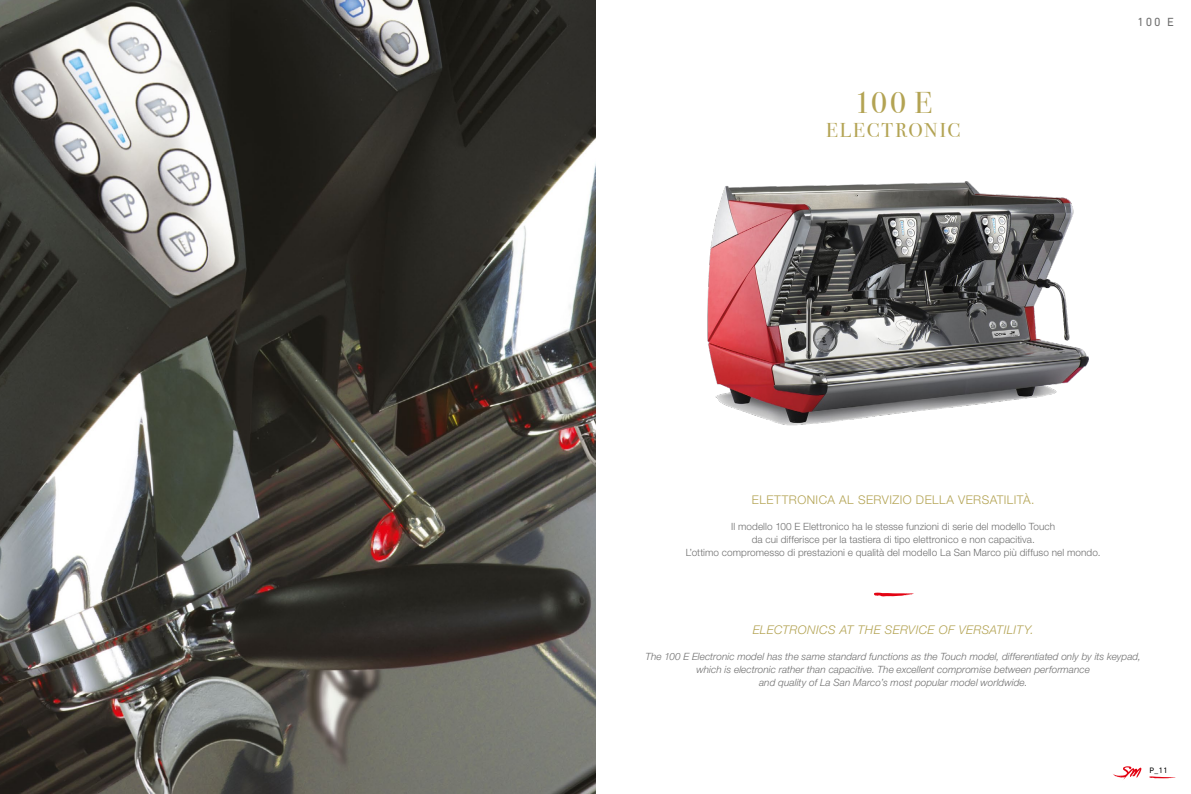
<style>
.page{position:relative;width:1191px;height:794px;background:#fff}
.page>*{position:absolute;margin:0;border:0;box-sizing:border-box;transform-origin:0 0}
.t1{font:30px "Bodoni Svty Two ITCTT";color:#b3a353}
.t2{font:20px "Bodoni Svty Two ITCTT";letter-spacing:.09em;color:#b3a353}
.t3{font:300 12px "Helvetica Neue LT Pro";letter-spacing:.035em;color:#b3a353}
.t4{font:italic 300 12px "Helvetica Neue LT Pro";letter-spacing:.03em;color:#b3a353}
.t5{font:12px "DIN Next LT Pro";color:#6f6f6f}
.t6{font:italic 300 10px/13px "Helvetica Neue LT Pro";letter-spacing:.005em;color:#6f6f6f;text-align:center}
.t7{font:300 10px/13px "Helvetica Neue LT Pro";letter-spacing:.005em;color:#6f6f6f;text-align:center}
.t8{font:8px "DIN Next LT Pro";color:#000}
</style>
<div class="page">
<svg style="left:874px;top:592px;width:40px;height:5px"></svg>
<img style="left:707px;top:181px;width:382px;height:245px">
<img style="left:0;top:0;width:595px;height:794px">
<svg style="left:1113px;top:766px;width:28px;height:14px"></svg>
<svg style="left:1149px;top:776px;width:26px;height:2px"></svg>
<h1 class="t1" style="left:854px;top:78px;width:79px">100 E</h1>
<h2 class="t2" style="left:826px;top:114px;width:136px">ELECTRONIC</h2>
<p class="t5" style="left:1137px;top:15px;width:38px">100 E</p>
<p class="t3" style="left:752px;top:492px;width:284px">ELETTRONICA AL SERVIZIO DELLA VERSATILITÀ.</p>
<p class="t7" style="left:686px;top:519px;width:416px">Il modello 100 E Elettronico ha le stesse funzioni di serie del modello Touch<br>da cui differisce per la tastiera di tipo elettronico e non capacitiva.<br>L’ottimo compromesso di prestazioni e qualità del modello La San Marco più diffuso nel mondo.</p>
<p class="t4" style="left:753px;top:622px;width:282px">ELECTRONICS AT THE SERVICE OF VERSATILITY.</p>
<p class="t6" style="left:645px;top:649px;width:497px">The 100 E Electronic model has the same standard functions as the Touch model, differentiated only by its keypad, which is electronic rather than capacitive. The excellent compromise between performance<br>and quality of La San Marco’s most popular model worldwide.</p>
<p class="t8" style="left:1149px;top:765px;width:20px">P_11</p>
</div>
